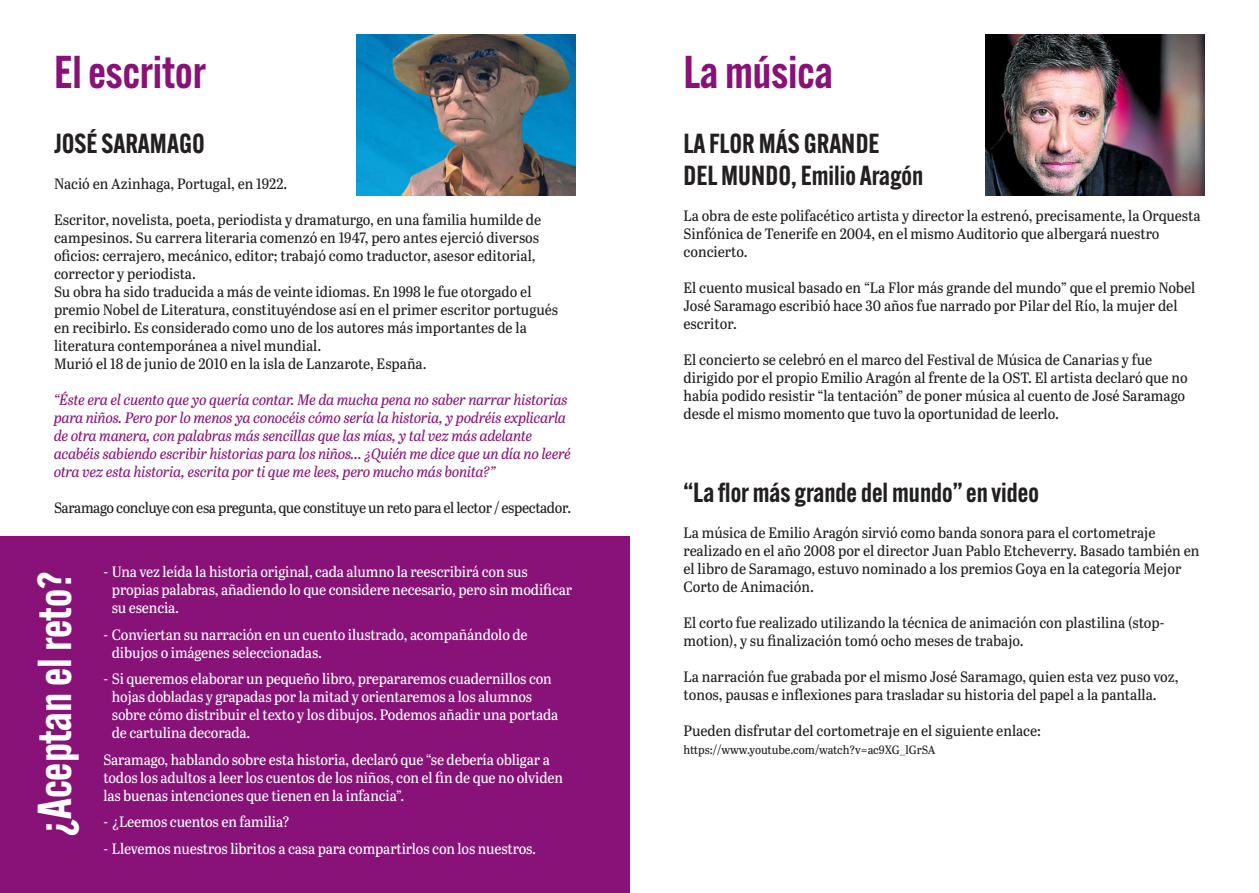
<style>
.page{position:relative;width:1259px;height:893px;background:#fff}
.page>*{position:absolute;margin:0;border:0;box-sizing:border-box;transform-origin:0 0}
.Subhead{font:600 46.5px "Alternate Gothic ATF";color:#fff}
.Headline{font:600 45px "Alternate Gothic ATF";color:#881277}
.Headline-2{font:600 27px/32.4px "Alternate Gothic ATF";color:#231f20}
.Subhead-2{font:600 27px "Alternate Gothic ATF";color:#231f20}
.t1{font:15px/18px "Abril Titling Nar";color:#231f20}
.t2{font:15px/18px "Abril Titling Nar";letter-spacing:-.01em;color:#fff}
.t3{font:italic 15px/18px "Abril Titling Nar";letter-spacing:-.005em;color:#881277}
.t4{font:15px "Abril Titling Nar";letter-spacing:-.025em;color:#231f20}
.t5{font:12px "Abril Titling Nar";letter-spacing:-.005em;color:#231f20}
</style>
<div class="page">
<div style="left:0;top:536px;width:629px;height:357px;background:#881277"></div>
<img style="left:356px;top:35px;width:219px;height:161px">
<img style="left:986px;top:35px;width:219px;height:161px">
<p class="Headline" style="left:54px;top:43px;width:153px">El escritor</p>
<p class="Headline-2" style="left:54px;top:126px;width:152px">JOSÉ SARAMAGO</p>
<p class="t1" style="left:54px;top:174px;width:235px">Nació en Azinhaga, Portugal, en 1922.</p>
<p class="t1" style="left:54px;top:210px;width:489px">Escritor, novelista, poeta, periodista y dramaturgo, en una familia humilde de campesinos. Su carrera literaria comenzó en 1947, pero antes ejerció diversos oficios: cerrajero, mecánico, editor; trabajó como traductor, asesor editorial, corrector y periodista.</p>
<p class="t1" style="left:54px;top:282px;width:505px">Su obra ha sido traducida a más de veinte idiomas. En 1998 le fue otorgado el premio Nobel de Literatura, constituyéndose así en el primer escritor portugués en recibirlo. Es considerado como uno de los autores más importantes de la literatura contemporánea a nivel mundial.<br>Murió el 18 de junio de 2010 en la isla de Lanzarote, España.</p>
<p class="t3" style="left:54px;top:389px;width:518px">“Éste era el cuento que yo quería contar. Me da mucha pena no saber narrar historias para niños. Pero por lo menos ya conocéis cómo sería la historia, y podréis explicarla de otra manera, con palabras más sencillas que las mías, y tal vez más adelante acabéis sabiendo escribir historias para los niños… ¿Quién me dice que un día no leeré otra vez esta historia, escrita por ti que me lees, pero mucho más bonita?”</p>
<p class="t4" style="left:54px;top:496px;width:519px">Saramago concluye con esa pregunta, que constituye un reto para el lector / espectador.</p>
<p class="Subhead" style="left:25px;top:836px;width:266px;rotate:-90deg">¿Aceptan el reto?</p>
<p class="t2" style="left:112px;top:562px;width:462px;text-indent:-9px">- Una vez leída la historia original, cada alumno la reescribirá con sus propias palabras, añadiendo lo que considere necesario, pero sin modificar su esencia.</p>
<p class="t2" style="left:112px;top:625px;width:417px;text-indent:-9px">- Conviertan su narración en un cuento ilustrado, acompañándolo de dibujos o imágenes seleccionadas.</p>
<p class="t2" style="left:112px;top:669px;width:448px;text-indent:-9px">- Si queremos elaborar un pequeño libro, prepararemos cuadernillos con hojas dobladas y grapadas por la mitad y orientaremos a los alumnos sobre cómo distribuir el texto y los dibujos. Podemos añadir una portada de cartulina decorada.</p>
<p class="t2" style="left:103px;top:750px;width:461px">Saramago, hablando sobre esta historia, declaró que “se debería obligar a todos los adultos a leer los cuentos de los niños, con el fin de que no olviden las buenas intenciones que tienen en la infancia”.</p>
<p class="t2" style="left:103px;top:812px;width:188px">- ¿Leemos cuentos en familia?</p>
<p class="t2" style="left:103px;top:839px;width:434px">- Llevemos nuestros libritos a casa para compartirlos con los nuestros.</p>
<p class="Headline" style="left:683px;top:43px;width:151px">La música</p>
<p class="Headline-2" style="left:683px;top:126px;width:241px">LA FLOR MÁS GRANDE<br>DEL MUNDO, Emilio Aragón</p>
<p class="t1" style="left:683px;top:206px;width:518px">La obra de este polifacético artista y director la estrenó, precisamente, la Orquesta<br>Sinfónica de Tenerife en 2004, en el mismo Auditorio que albergará nuestro concierto.</p>
<p class="t1" style="left:683px;top:278px;width:513px">El cuento musical basado en “La Flor más grande del mundo” que el premio Nobel<br>José Saramago escribió hace 30 años fue narrado por Pilar del Río, la mujer del escritor.</p>
<p class="t1" style="left:683px;top:350px;width:505px">El concierto se celebró en el marco del Festival de Música de Canarias y fue dirigido por el propio Emilio Aragón al frente de la OST. El artista declaró que no había podido resistir “la tentación” de poner música al cuento de José Saramago desde el mismo momento que tuvo la oportunidad de leerlo.</p>
<p class="Subhead-2" style="left:683px;top:475px;width:357px">“La flor más grande del mundo” en video</p>
<p class="t1" style="left:683px;top:523px;width:517px">La música de Emilio Aragón sirvió como banda sonora para el cortometraje realizado en el año 2008 por el director Juan Pablo Etcheverry. Basado también en el libro de Saramago, estuvo nominado a los premios Goya en la categoría Mejor Corto de Animación.</p>
<p class="t1" style="left:683px;top:613px;width:482px">El corto fue realizado utilizando la técnica de animación con plastilina (stop&shy;motion), y su finalización tomó ocho meses de trabajo.</p>
<p class="t1" style="left:683px;top:667px;width:496px">La narración fue grabada por el mismo José Saramago, quien esta vez puso voz, tonos, pausas e inflexiones para trasladar su historia del papel a la pantalla.</p>
<p class="t1" style="left:683px;top:721px;width:359px">Pueden disfrutar del cortometraje en el siguiente enlace:</p>
<p class="t5" style="left:683px;top:741px;width:254px">https://www.youtube.com/watch?v=ac9XG_lGrSA</p>
</div>
